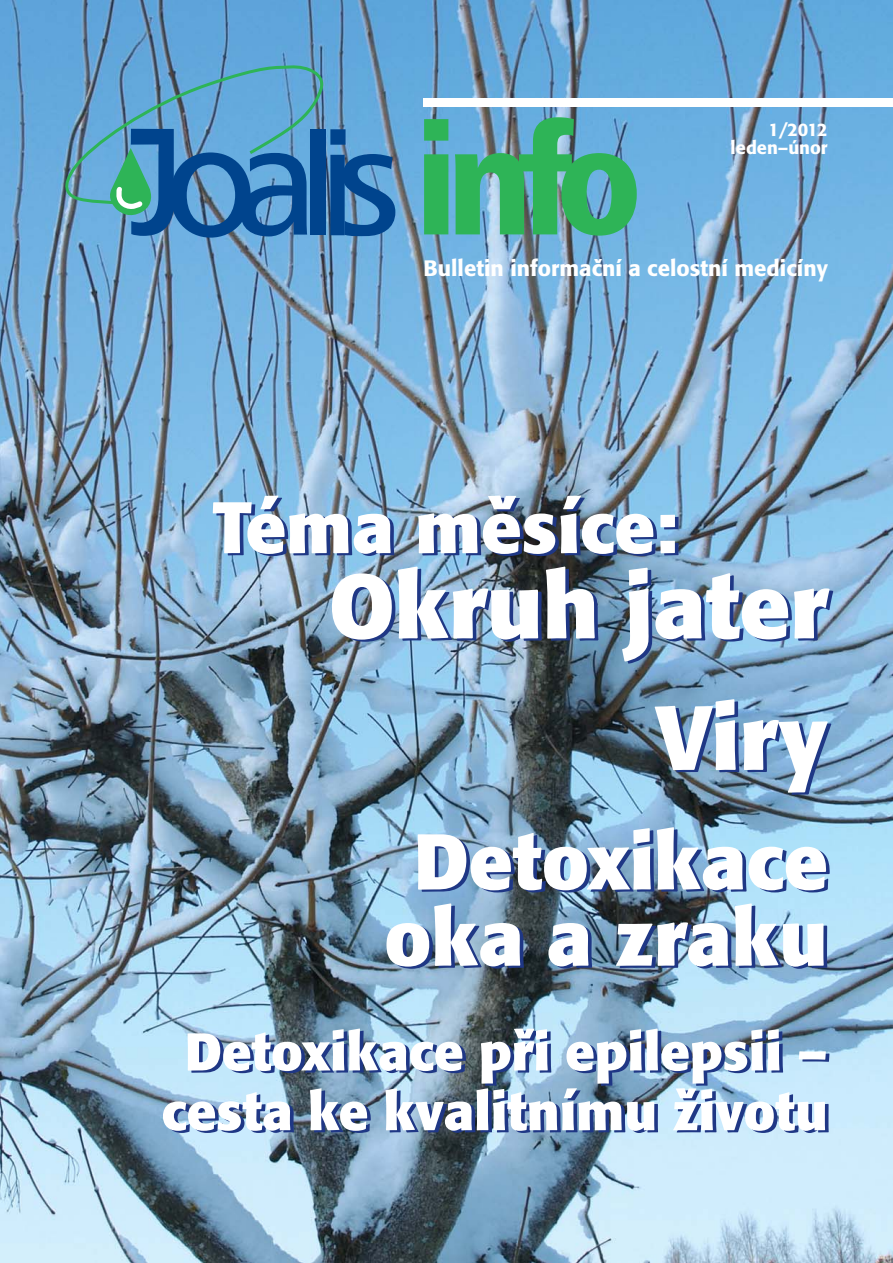
<style>
.page{position:relative;width:893px;height:1263px;background:#fff}
.page>*{position:absolute;margin:0;border:0;box-sizing:border-box;transform-origin:0 0}
.t1{font:700 90px/131.6px "Formata CE";color:#fff;text-align:right}
.t2{font:700 78px/76.2px "Formata CE";color:#fff;text-align:center}
.t3{font:700 72px "Formata CE";color:#fff}
.t4{font:700 52.5px/59.7px "Formata CE";color:#fff;text-align:center}
.t5{font:500 22.05px "Formata CE";color:#fff}
.t6{font:500 18px/18px "Formata CE";color:#fff;text-align:right}
</style>
<div class="page">
<img style="left:0;top:0;width:893px;height:1263px">
<div style="left:424px;top:98px;width:469px;height:9px;background:#fff"></div>
<svg style="left:62px;top:61px;width:333px;height:177px;background:#4d8ebb"></svg>
<svg style="left:424px;top:119px;width:24px;height:115px;background:#35b165"></svg>
<svg style="left:455px;top:117px;width:182px;height:119px;background:#4dac8c"></svg>
<p class="t6" style="left:731px;top:122px;width:99px">1/2012 leden–únor</p>
<p class="t5" style="left:424px;top:259px;width:406px">Bulletin informační a celostní medicíny</p>
<h3 class="t3" style="left:213px;top:496px;width:466px">Téma měsíce:</h3>
<h1 class="t1" style="left:329px;top:548px;width:500px">Okruh jater<br>Viry</h1>
<h2 class="t2" style="left:384px;top:830px;width:445px">Detoxikace oka a zraku</h2>
<p class="t4" style="left:162px;top:1026px;width:668px">Detoxikace při epilepsii – cesta ke kvalitnímu životu</p>
</div>
